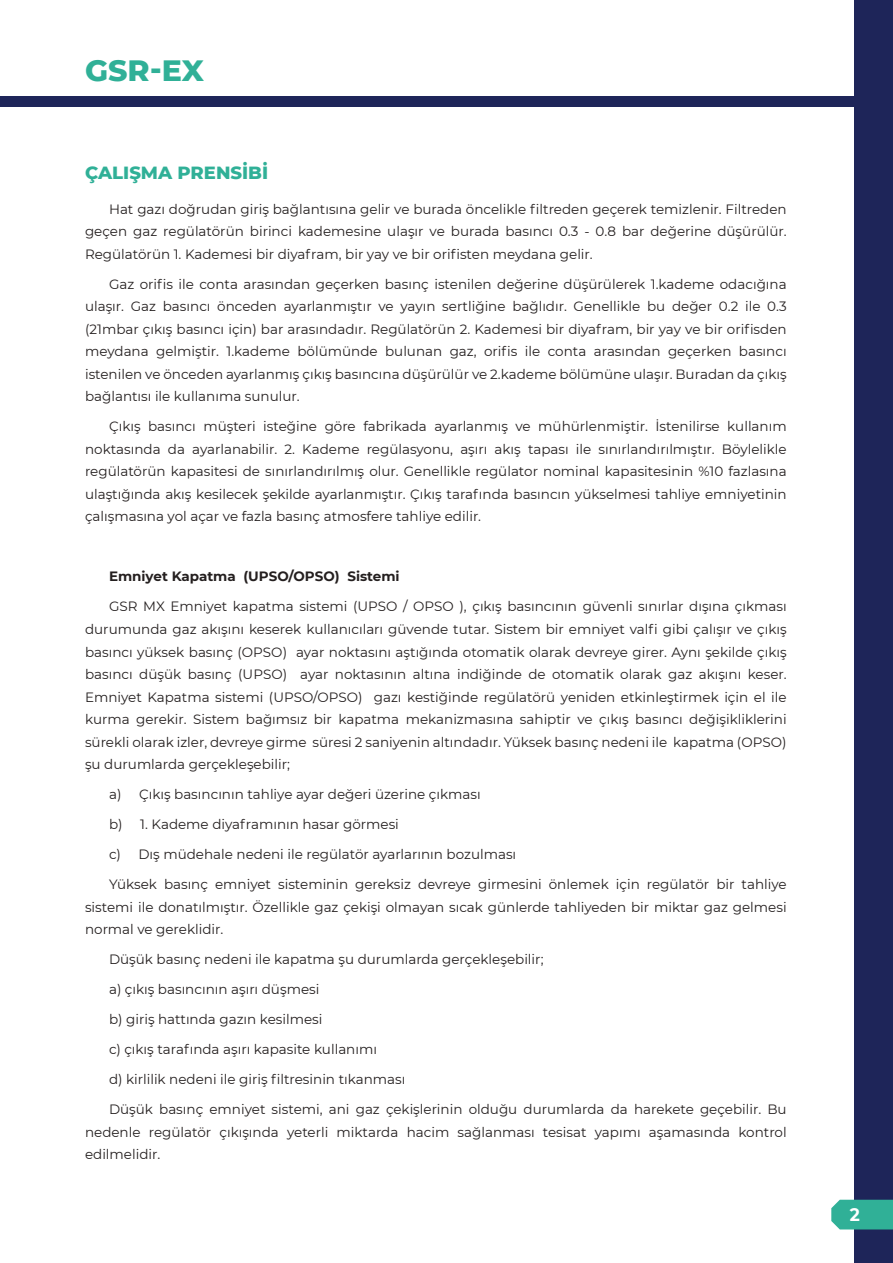
<style>
.page{position:relative;width:893px;height:1263px;background:#fff}
.page>*{position:absolute;margin:0;border:0;box-sizing:border-box;transform-origin:0 0}
.t1{font:800 30px "Montserrat";color:#30b097}
.t2{font:800 18px "Montserrat";color:#30b097}
.t3{font:700 18px "Montserrat";color:#fff;scale:.95 1}
.t4{font:13.5px/22.5px "Montserrat";color:#241f1f;text-align:justify}
.t5{font:700 13.5px "Montserrat";color:#241f1f}
</style>
<div class="page">
<div style="left:0;top:96px;width:893px;height:11px;background:#1e2559"></div>
<div style="left:855px;top:0;width:38px;height:1263px;background:#1e2559"></div>
<div style="left:831px;top:1200px;width:62px;height:29px;background:#30b097"></div>
<h1 class="t1" style="left:85px;top:48px;width:121px">GSR-EX</h1>
<h2 class="t2" style="left:85px;top:160px;width:185px">ÇALIŞMA PRENSİBİ</h2>
<p class="t4" style="left:85px;top:197px;width:703px;text-indent:24px">Hat gazı doğrudan giriş bağlantısına gelir ve burada öncelikle filtreden geçerek temizlenir. Filtreden geçen gaz regülatörün birinci kademesine ulaşır ve burada basıncı 0.3 - 0.8 bar değerine düşürülür.<br>Regülatörün 1. Kademesi bir diyafram, bir yay ve bir orifisten meydana gelir.</p>
<p class="t4" style="left:85px;top:272px;width:703px;text-indent:24px">Gaz orifis ile conta arasından geçerken basınç istenilen değerine düşürülerek 1.kademe odacığına ulaşır. Gaz basıncı önceden ayarlanmıştır ve yayın sertliğine bağlıdır. Genellikle bu değer 0.2 ile 0.3 (21mbar çıkış basıncı için) bar arasındadır. Regülatörün 2. Kademesi bir diyafram, bir yay ve bir orifisden meydana gelmiştir. 1.kademe bölümünde bulunan gaz, orifis ile conta arasından geçerken basıncı istenilen ve önceden ayarlanmış çıkış basıncına düşürülür ve 2.kademe bölümüne ulaşır. Buradan da çıkış bağlantısı ile kullanıma sunulur.</p>
<p class="t4" style="left:85px;top:415px;width:703px;text-indent:24px">Çıkış basıncı müşteri isteğine göre fabrikada ayarlanmış ve mühürlenmiştir. İstenilirse kullanım noktasında da ayarlanabilir. 2. Kademe regülasyonu, aşırı akış tapası ile sınırlandırılmıştır. Böylelikle regülatörün kapasitesi de sınırlandırılmış olur. Genellikle regülator nominal kapasitesinin %10 fazlasına ulaştığında akış kesilecek şekilde ayarlanmıştır. Çıkış tarafında basıncın yükselmesi tahliye emniyetinin çalışmasına yol açar ve fazla basınç atmosfere tahliye edilir.</p>
<p class="t5" style="left:109px;top:567px;width:292px">Emniyet Kapatma (UPSO/OPSO) Sistemi</p>
<p class="t4" style="left:85px;top:595px;width:703px;text-indent:24px">GSR MX Emniyet kapatma sistemi (UPSO / OPSO ), çıkış basıncının güvenli sınırlar dışına çıkması durumunda gaz akışını keserek kullanıcıları güvende tutar. Sistem bir emniyet valfi gibi çalışır ve çıkış basıncı yüksek basınç (OPSO) ayar noktasını aştığında otomatik olarak devreye girer. Aynı şekilde çıkış basıncı düşük basınç (UPSO) ayar noktasının altına indiğinde de otomatik olarak gaz akışını keser.<br>Emniyet Kapatma sistemi (UPSO/OPSO) gazı kestiğinde regülatörü yeniden etkinleştirmek için el ile kurma gerekir. Sistem bağımsız bir kapatma mekanizmasına sahiptir ve çıkış basıncı değişikliklerini sürekli olarak izler, devreye girme süresi 2 saniyenin altındadır. Yüksek basınç nedeni ile kapatma (OPSO) şu durumlarda gerçekleşebilir;</p>
<p class="t4" style="left:109px;top:782px;width:373px">a) Çıkış basıncının tahliye ayar değeri üzerine çıkması</p>
<p class="t4" style="left:109px;top:812px;width:291px">b) 1. Kademe diyaframının hasar görmesi</p>
<p class="t4" style="left:109px;top:842px;width:409px">c) Dış müdehale nedeni ile regülatör ayarlarının bozulması</p>
<p class="t4" style="left:85px;top:872px;width:703px;text-indent:24px">Yüksek basınç emniyet sisteminin gereksiz devreye girmesini önlemek için regülatör bir tahliye sistemi ile donatılmıştır. Özellikle gaz çekişi olmayan sıcak günlerde tahliyeden bir miktar gaz gelmesi normal ve gereklidir.</p>
<p class="t4" style="left:109px;top:947px;width:436px">Düşük basınç nedeni ile kapatma şu durumlarda gerçekleşebilir;</p>
<p class="t4" style="left:109px;top:977px;width:212px">a) çıkış basıncının aşırı düşmesi</p>
<p class="t4" style="left:109px;top:1007px;width:215px">b) giriş hattında gazın kesilmesi</p>
<p class="t4" style="left:109px;top:1037px;width:269px">c) çıkış tarafında aşırı kapasite kullanımı</p>
<p class="t4" style="left:109px;top:1067px;width:298px">d) kirlilik nedeni ile giriş filtresinin tıkanması</p>
<p class="t4" style="left:85px;top:1097px;width:703px;text-indent:24px">Düşük basınç emniyet sistemi, ani gaz çekişlerinin olduğu durumlarda da harekete geçebilir. Bu nedenle regülatör çıkışında yeterli miktarda hacim sağlanması tesisat yapımı aşamasında kontrol edilmelidir.</p>
<h2 class="t3" style="left:850px;top:1201px;width:12px">2</h2>
</div>
